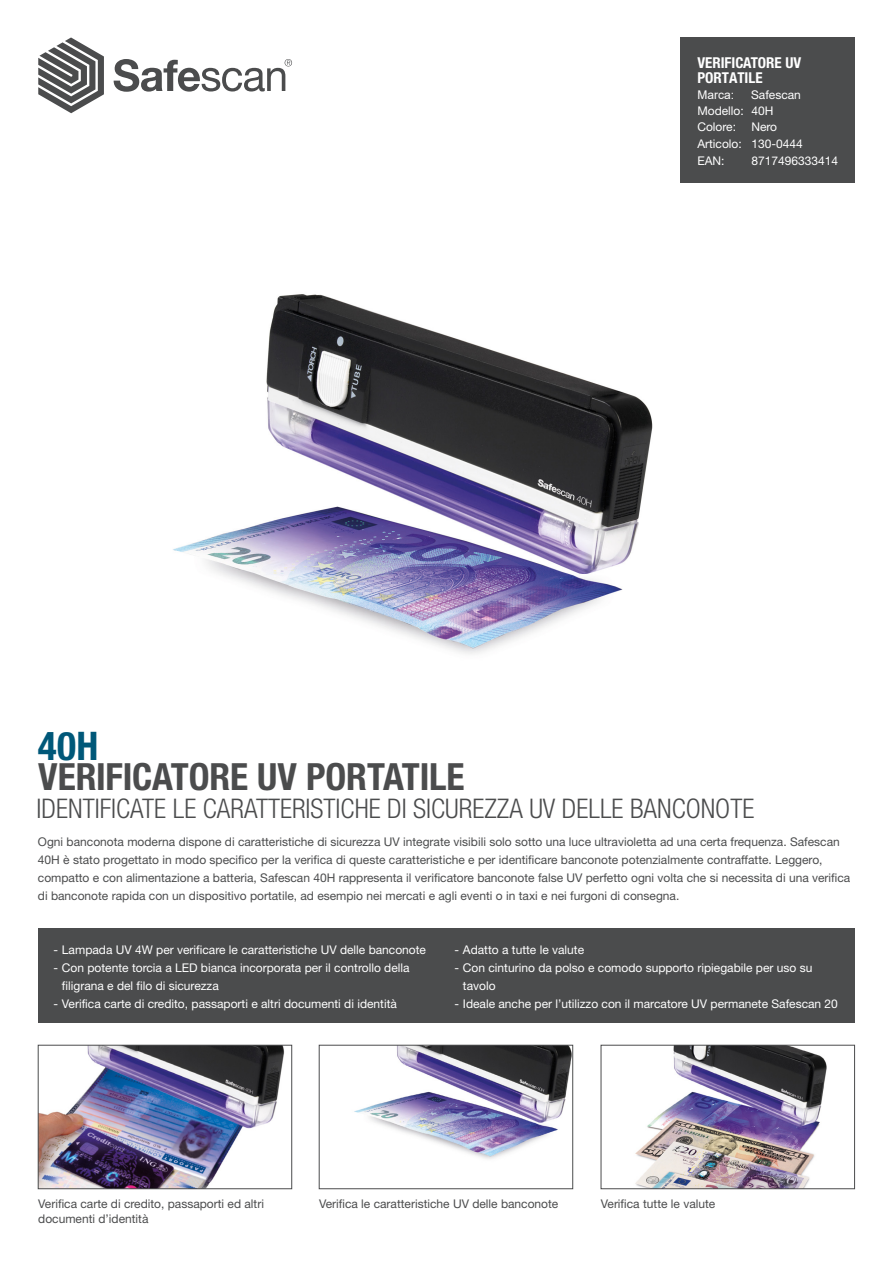
<style>
.page{position:relative;width:893px;height:1263px;background:#fff}
.page>*{position:absolute;margin:0;border:0;box-sizing:border-box;transform-origin:0 0}
.t1{font:700 condensed 39.45px "Helvetica Neue LT Std";color:#005879}
.t2{font:700 condensed 37.5px "Helvetica Neue LT Std";letter-spacing:-.005em;color:#4b4c4d}
.t3{font:300 condensed 27px "Helvetica Neue LT Std";color:#4b4c4d}
.t4{font:700 condensed 15px/15px "Helvetica Neue LT Std";color:#fff}
.Platte_tekst{font:12px/18px "Helvetica Neue LT Std";color:#4b4c4d}
.t5{font:12px/16.2px "Helvetica Neue LT Std";color:#fff}
.t6{font:12px "Arial";color:#fff}
</style>
<div class="page">
<div style="left:680px;top:37px;width:175px;height:146px;background:#4b4c4d"></div>
<svg style="left:38px;top:37px;width:66px;height:76px"></svg>
<svg style="left:114px;top:59px;width:178px;height:33px"></svg>
<div style="left:38px;top:928px;width:817px;height:95px;background:#4b4c4d"></div>
<img style="left:354px;top:1047px;width:217px;height:112px">
<div style="left:319px;top:1045px;width:254px;height:144px;border:1px solid #4b4c4d"></div>
<img style="left:40px;top:1047px;width:244px;height:140px">
<div style="left:38px;top:1045px;width:254px;height:144px;border:1px solid #4b4c4d"></div>
<img style="left:635px;top:1047px;width:192px;height:140px">
<div style="left:601px;top:1045px;width:254px;height:144px;border:1px solid #4b4c4d"></div>
<img style="left:173px;top:294px;width:480px;height:360px">
<p class="t4" style="left:697px;top:55px;width:105px">VERIFICATORE UV<br>PORTATILE</p>
<p class="t6" style="left:697px;top:86px;width:38px">Marca:</p>
<p class="t5" style="left:697px;top:86px;width:105px;text-indent:54px">Safescan<br>Modello: 40H<br>Colore:</p>
<p class="t5" style="left:697px;top:118px;width:107px;line-height:17px;text-indent:54px">Nero<br>Articolo: 130-0444</p>
<p class="t5" style="left:697px;top:153px;width:29px">EAN:</p>
<p class="t5" style="left:751px;top:153px;width:88px">8717496333414</p>
<p class="t1" style="left:38px;top:722px;width:62px">40H</p>
<p class="t3" style="left:37px;top:793px;width:719px">IDENTIFICATE LE CARATTERISTICHE DI SICUREZZA UV DELLE BANCONOTE</p>
<p class="t2" style="left:38px;top:754px;width:428px">VERIFICATORE UV PORTATILE</p>
<p class="Platte_tekst" style="left:38px;top:833px;width:814px">Ogni banconota moderna dispone di caratteristiche di sicurezza UV integrate visibili solo sotto una luce ultravioletta ad una certa frequenza. Safescan 40H è stato progettato in modo specifico per la verifica di queste caratteristiche e per identificare banconote potenzialmente contraffatte. Leggero, compatto e con alimentazione a batteria, Safescan 40H rappresenta il verificatore banconote false UV perfetto ogni volta che si necessita di una verifica di banconote rapida con un dispositivo portatile, ad esempio nei mercati e agli eventi o in taxi e nei furgoni di consegna.</p>
<p class="t5" style="left:53px;top:941px;width:374px">- Lampada UV 4W per verificare le caratteristiche UV delle banconote</p>
<p class="t5" style="left:62px;top:959px;width:349px;line-height:18px;text-indent:-9px">- Con potente torcia a LED bianca incorporata per il controllo della filigrana e del filo di sicurezza</p>
<p class="t5" style="left:53px;top:995px;width:345px">- Verifica carte di credito, passaporti e altri documenti di identità</p>
<p class="t5" style="left:454px;top:941px;width:131px">- Adatto a tutte le valute</p>
<p class="t5" style="left:463px;top:959px;width:351px;line-height:18px;text-indent:-9px">- Con cinturino da polso e comodo supporto ripiegabile per uso su tavolo</p>
<p class="t5" style="left:454px;top:995px;width:385px">- Ideale anche per l’utilizzo con il marcatore UV permanete Safescan 20</p>
<p class="Platte_tekst" style="left:38px;top:1196px;width:227px;line-height:15px">Verifica carte di credito, passaporti ed altri documenti d’identità</p>
<p class="Platte_tekst" style="left:319px;top:1195px;width:241px">Verifica le caratteristiche UV delle banconote</p>
<p class="Platte_tekst" style="left:601px;top:1195px;width:116px">Verifica tutte le valute</p>
</div>
